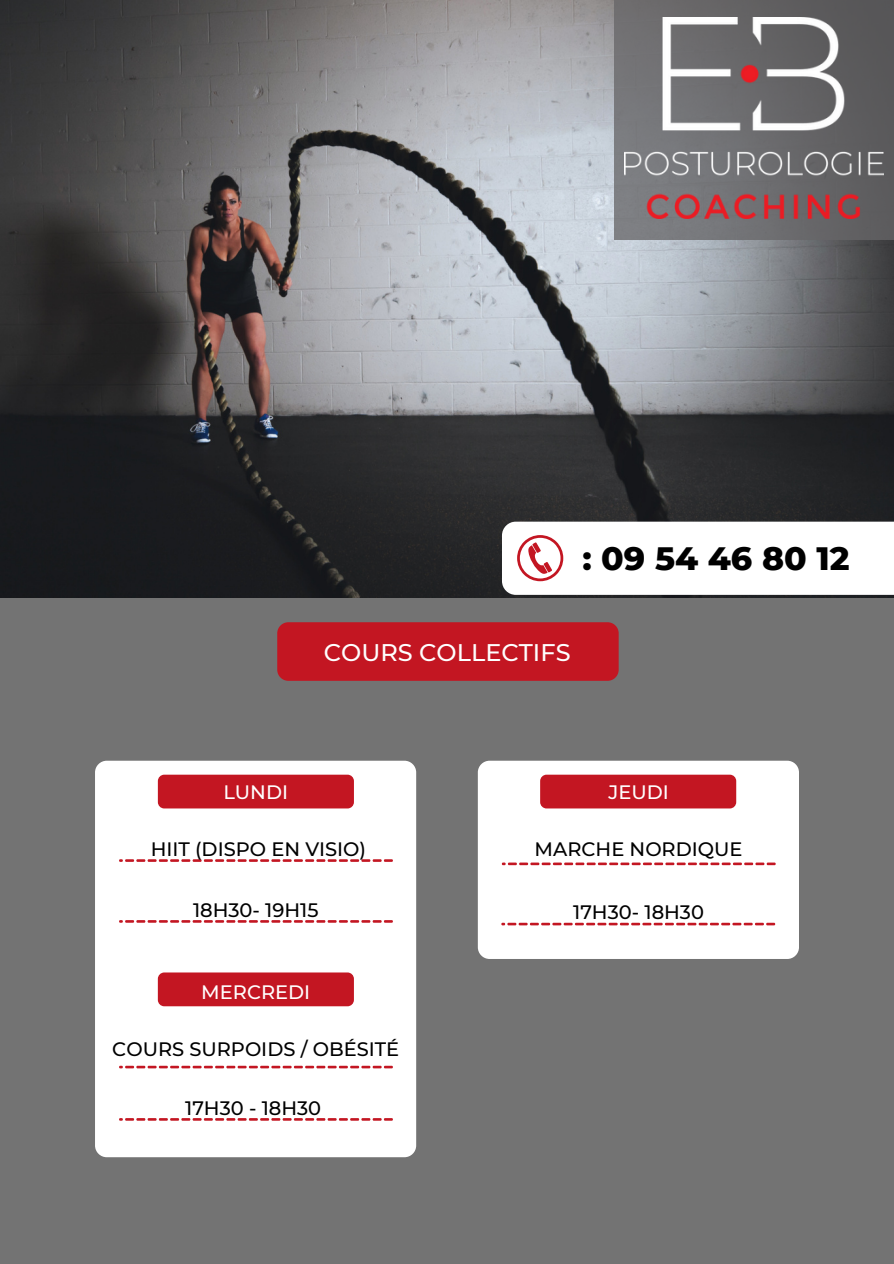
<style>
.page{position:relative;width:894px;height:1264px;background:#fff}
.page>*{position:absolute;margin:0;border:0;box-sizing:border-box;transform-origin:0 0}
.t1{font:800 33px "Montserrat";color:#000}
.t2{font:500 24px "Montserrat";color:#fff}
.t3{font:500 19.35px "Montserrat";color:#000}
.t4{font:500 19.35px "Montserrat";color:#fff}
</style>
<div class="page">
<div style="left:0;top:0;width:893px;height:1263px;background:#737373"></div>
<img style="left:0;top:0;width:893px;height:597px">
<div style="left:502px;top:521px;width:391px;height:74px;background:#fff"></div>
<div style="left:614px;top:0;width:279px;height:240px;background:linear-gradient(to right,#7c7a7e,#5a5759)"></div>
<img style="left:624px;top:18px;width:259px;height:200px">
<div style="left:95px;top:760px;width:321px;height:397px;background:#fff;border-radius:12px"></div>
<div style="left:477px;top:760px;width:321px;height:198px;background:#fff;border-radius:12px"></div>
<svg style="left:119px;top:859px;width:274px;height:2px"></svg>
<svg style="left:119px;top:1065px;width:274px;height:3px"></svg>
<svg style="left:119px;top:920px;width:274px;height:2px"></svg>
<svg style="left:119px;top:1118px;width:274px;height:2px"></svg>
<div style="left:540px;top:774px;width:196px;height:34px;background:#c31622;border-radius:6px"></div>
<div style="left:158px;top:774px;width:196px;height:34px;background:#c31622;border-radius:6px"></div>
<div style="left:158px;top:972px;width:196px;height:34px;background:#c31622;border-radius:6px"></div>
<div style="left:277px;top:622px;width:341px;height:58px;background:#c31622;border-radius:11px"></div>
<svg style="left:501px;top:862px;width:274px;height:3px"></svg>
<svg style="left:501px;top:922px;width:274px;height:3px"></svg>
<h1 class="t1" style="left:582px;top:538px;width:269px">: 09 54 46 80 12</h1>
<p class="t2" style="left:324px;top:638px;width:248px">COURS COLLECTIFS</p>
<p class="t4" style="left:223px;top:780px;width:66px">LUNDI</p>
<p class="t4" style="left:608px;top:780px;width:62px">JEUDI</p>
<p class="t3" style="left:151px;top:836px;width:217px">HIIT (DISPO EN VISIO)</p>
<p class="t3" style="left:534px;top:836px;width:209px">MARCHE NORDIQUE</p>
<p class="t3" style="left:193px;top:897px;width:127px">18H30- 19H15</p>
<p class="t3" style="left:573px;top:900px;width:132px">17H30- 18H30</p>
<p class="t4" style="left:201px;top:979px;width:110px">MERCREDI</p>
<p class="t3" style="left:112px;top:1036px;width:288px">COURS SURPOIDS / OBÉSITÉ</p>
<p class="t3" style="left:185px;top:1096px;width:137px">17H30 - 18H30</p>
</div>
